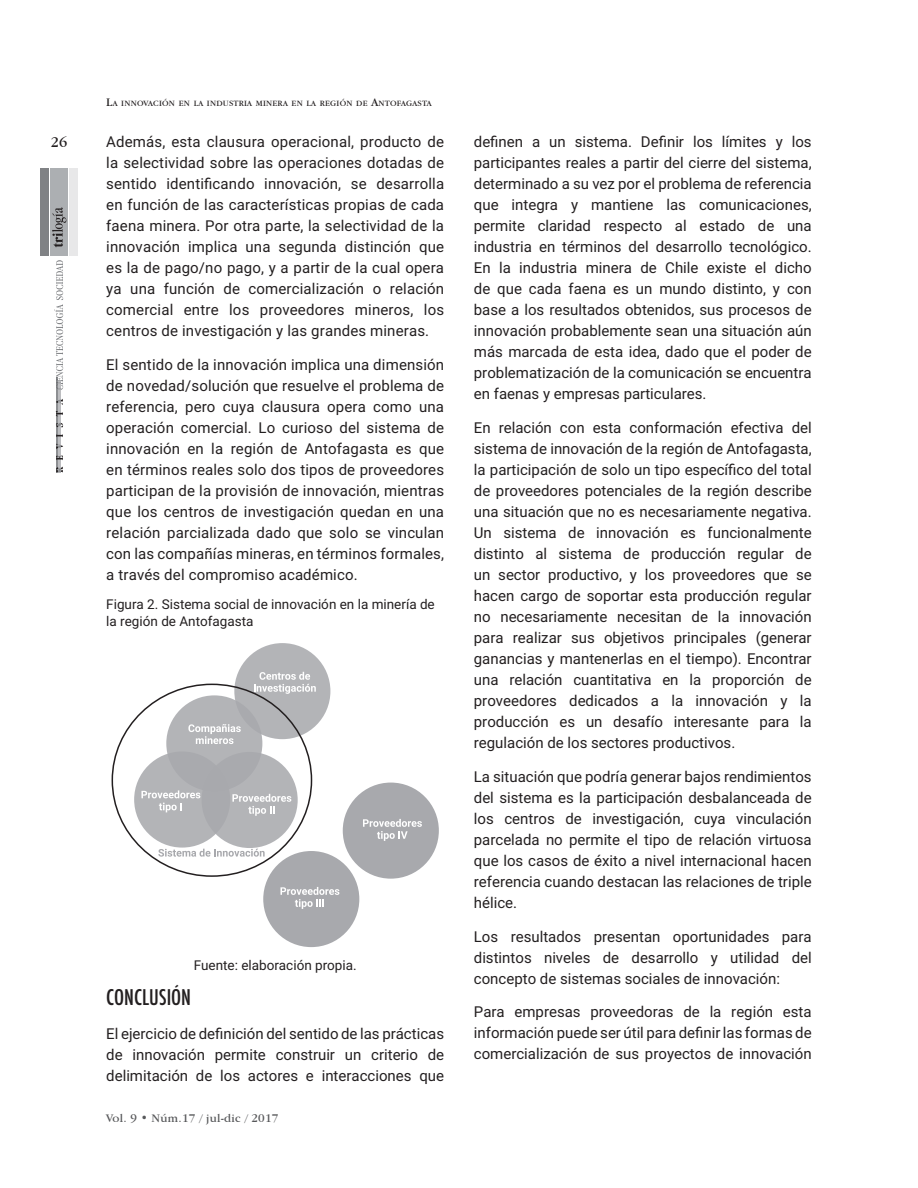
<style>
.page{position:relative;width:918px;height:1188px;background:#fff}
.page>*{position:absolute;margin:0;border:0;box-sizing:border-box;transform-origin:0 0}
.t1{font:500 condensed 21px "Futura";color:#231f20}
.t2{font:15px/21px "Roboto";color:#231f20;text-align:justify}
.t3{font:15px "Garamond IT Cby BT";color:#231f20}
.t4{font:13.5px/16.5px "Roboto";color:#231f20}
.t5{font:12px "Garamond IT Cby BT";letter-spacing:.02em;color:#57585a}
.t6{font:8.4px "Garamond IT Cby BT";letter-spacing:.03em;color:#231f20}
.s1{font-size:12px}
</style>
<div class="page">
<div style="left:69px;top:168px;width:9px;height:88px;background:#e8e8e9"></div>
<div style="left:51px;top:168px;width:17px;height:88px;background:#acafb2"></div>
<div style="left:40px;top:168px;width:9px;height:88px;background:#808285"></div>
<svg style="left:52px;top:207px;width:14px;height:40px"></svg>
<svg style="left:54px;top:260px;width:9px;height:130px"></svg>
<img style="left:56px;top:378px;width:2px;height:89px">
<svg style="left:56px;top:444px;width:7px;height:5px"></svg>
<svg style="left:56px;top:467px;width:7px;height:6px"></svg>
<svg style="left:56px;top:423px;width:7px;height:4px"></svg>
<svg style="left:56px;top:399px;width:7px;height:6px"></svg>
<img style="left:59px;top:381px;width:1px;height:92px">
<svg style="left:56px;top:456px;width:7px;height:4px"></svg>
<svg style="left:56px;top:411px;width:7px;height:5px"></svg>
<svg style="left:56px;top:434px;width:7px;height:3px"></svg>
<div style="left:234px;top:643px;width:96px;height:96px;background:#b3b4b7;border-radius:50%"></div>
<div style="left:343px;top:783px;width:96px;height:96px;background:#a8a9ad;border-radius:50%"></div>
<div style="left:263px;top:851px;width:96px;height:96px;background:#a8a9ad;border-radius:50%"></div>
<svg style="left:363px;top:819px;width:59px;height:22px"></svg>
<svg style="left:280px;top:887px;width:59px;height:22px"></svg>
<svg style="left:112px;top:672px;width:204px;height:205px"></svg>
<p class="t6" style="left:106px;top:99px;width:327px"><span class="s1">L</span>A INNOVACIÓN EN LA INDUSTRIA MINERA EN LA REGIÓN DE <span class="s1">A</span>NTOFAGASTA</p>
<p class="t3" style="left:51px;top:134px;width:18px">26</p>
<p class="t2" style="left:106px;top:131px;width:339px">Además, esta clausura operacional, producto de la selectividad sobre las operaciones dotadas de sentido identificando innovación, se desarrolla en función de las características propias de cada faena minera. Por otra parte, la selectividad de la innovación implica una segunda distinción que es la de pago/no pago, y a partir de la cual opera ya una función de comercialización o relación comercial entre los proveedores mineros, los centros de investigación y las grandes mineras.</p>
<p class="t2" style="left:106px;top:354px;width:339px">El sentido de la innovación implica una dimensión de novedad/solución que resuelve el problema de referencia, pero cuya clausura opera como una operación comercial. Lo curioso del sistema de innovación en la región de Antofagasta es que en términos reales solo dos tipos de proveedores participan de la provisión de innovación, mientras que los centros de investigación quedan en una relación parcializada dado que solo se vinculan con las compañías mineras, en términos formales, a través del compromiso académico.</p>
<p class="t4" style="left:106px;top:596px;width:330px">Figura 2. Sistema social de innovación en la minería de la región de Antofagasta</p>
<p class="t4" style="left:194px;top:956px;width:165px">Fuente: elaboración propia.</p>
<h1 class="t1" style="left:106px;top:984px;width:86px">CONCLUSIÓN</h1>
<p class="t2" style="left:106px;top:1022px;width:339px">El ejercicio de definición del sentido de las prácticas de innovación permite construir un criterio de delimitación de los actores e interacciones que</p>
<p class="t5" style="left:106px;top:1111px;width:174px">Vol. 9 • Núm.17 / jul-dic / 2017</p>
<p class="t2" style="left:474px;top:131px;width:339px">definen a un sistema. Definir los límites y los participantes reales a partir del cierre del sistema, determinado a su vez por el problema de referencia que integra y mantiene las comunicaciones, permite claridad respecto al estado de una industria en términos del desarrollo tecnológico.<br>En la industria minera de Chile existe el dicho de que cada faena es un mundo distinto, y con base a los resultados obtenidos, sus procesos de innovación probablemente sean una situación aún más marcada de esta idea, dado que el poder de problematización de la comunicación se encuentra en faenas y empresas particulares.</p>
<p class="t2" style="left:474px;top:417px;width:339px">En relación con esta conformación efectiva del sistema de innovación de la región de Antofagasta, la participación de solo un tipo específico del total de proveedores potenciales de la región describe una situación que no es necesariamente negativa.<br>Un sistema de innovación es funcionalmente distinto al sistema de producción regular de un sector productivo, y los proveedores que se hacen cargo de soportar esta producción regular no necesariamente necesitan de la innovación para realizar sus objetivos principales (generar ganancias y mantenerlas en el tiempo). Encontrar una relación cuantitativa en la proporción de proveedores dedicados a la innovación y la producción es un desafío interesante para la regulación de los sectores productivos.</p>
<p class="t2" style="left:474px;top:765px;width:339px">La situación que podría generar bajos rendimientos del sistema es la participación desbalanceada de los centros de investigación, cuya vinculación parcelada no permite el tipo de relación virtuosa que los casos de éxito a nivel internacional hacen referencia cuando destacan las relaciones de triple hélice.</p>
<p class="t2" style="left:474px;top:925px;width:339px">Los resultados presentan oportunidades para distintos niveles de desarrollo y utilidad del concepto de sistemas sociales de innovación:</p>
<p class="t2" style="left:474px;top:1001px;width:339px">Para empresas proveedoras de la región esta información puede ser útil para definir las formas de comercialización de sus proyectos de innovación</p>
</div>
